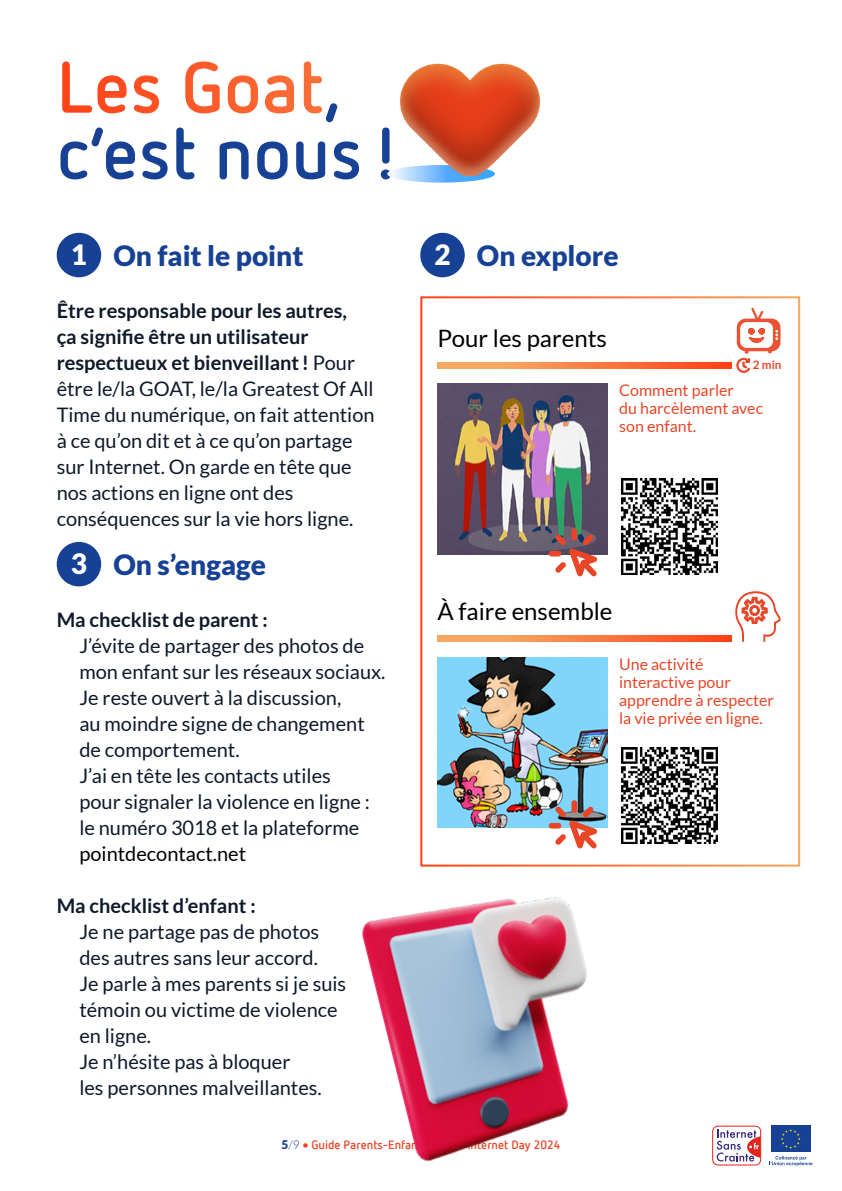
<style>
.page{position:relative;width:842px;height:1191px;background:#fff}
.page>*{position:absolute;margin:0;border:0;box-sizing:border-box;transform-origin:0 0}
.t1{font:700 72px/66px "ffnetto";color:#164194}
.t2{font:900 28px "Lato";color:#164194}
.t3{font:24px "Lato";color:#000}
.t4{font:20px/26px "Lato";color:#0e1929}
.t5{font:700 20px "Lato";color:#0e1929}
.t6{font:20px "Lato";color:#000}
.t7{font:16px/18px "Lato";color:#e84627}
.t8{font:700 12px "ffnetto";color:#e84627}
.t9{font:700 11.6px "Lato";color:#e84627}
.s1{color:#fff}
.s2{font-weight:700}
.s3{font-family:"Lato";font-weight:900;color:#164194}
.s4{font-family:"Lato";font-weight:300;color:#164194}
.s5{font-family:"Lato";font-weight:400}
</style>
<div class="page">
<svg style="left:810px;top:1125px;width:1px;height:27px"></svg>
<div style="left:771px;top:1125px;width:39px;height:27px;background:#164194"></div>
<svg style="left:781px;top:1129px;width:20px;height:19px"></svg>
<svg style="left:769px;top:1156px;width:43px;height:10px"></svg>
<svg style="left:712px;top:1125px;width:49px;height:40px"></svg>
<svg style="left:420px;top:296px;width:381px;height:571px"></svg>
<div style="left:57px;top:233px;width:44px;height:44px;background:#164194;border-radius:50%"></div>
<div style="left:57px;top:542px;width:44px;height:44px;background:#164194;border-radius:50%"></div>
<div style="left:420px;top:233px;width:45px;height:44px;background:#164194;border-radius:50%"></div>
<svg style="left:438px;top:362px;width:293px;height:6px;background:#f97e43"></svg>
<svg style="left:736px;top:308px;width:44px;height:65px"></svg>
<img style="left:438px;top:384px;width:170px;height:170px">
<svg style="left:437px;top:635px;width:294px;height:6px;background:#f97e43"></svg>
<svg style="left:735px;top:591px;width:46px;height:51px"></svg>
<img style="left:437px;top:657px;width:171px;height:170px">
<svg style="left:392px;top:176px;width:101px;height:7px"></svg>
<img style="left:392px;top:63px;width:149px;height:113px">
<div style="left:571px;top:800px;width:6px;height:12px;background:#e84627;border-radius:3px"></div>
<div style="left:549px;top:823px;width:12px;height:5px;background:#e84627;border-radius:3px"></div>
<svg style="left:555px;top:806px;width:42px;height:42px"></svg>
<div style="left:571px;top:528px;width:6px;height:12px;background:#e84627;border-radius:3px"></div>
<div style="left:549px;top:551px;width:12px;height:5px;background:#e84627;border-radius:3px"></div>
<svg style="left:555px;top:534px;width:42px;height:42px"></svg>
<img style="left:621px;top:478px;width:97px;height:96px">
<img style="left:621px;top:747px;width:97px;height:96px">
<img style="left:361px;top:852px;width:282px;height:310px">
<h1 class="t1" style="left:57px;top:51px;width:345px"><span class="s1">Les Goat</span>, c’est nous !</h1>
<h2 class="t2" style="left:71px;top:239px;width:234px"><span class="s1">1</span> On fait le point</h2>
<p class="t4" style="left:57px;top:298px;width:319px"><span class="s2">Être responsable pour les autres,<br>ça signifie être un utilisateur respectueux et bienveillant!</span> Pour être le/la GOAT, le/la Greatest Of All Time du numérique, on fait attention à ce qu’on dit et à ce qu’on partage sur Internet. On garde en tête que nos actions en ligne ont des conséquences sur la vie hors ligne.</p>
<h2 class="t2" style="left:71px;top:548px;width:197px"><span class="s1">3</span> On s’engage</h2>
<p class="t5" style="left:57px;top:608px;width:213px">Ma checklist de parent :</p>
<p class="t4" style="left:79px;top:632px;width:308px">J’évite de partager des photos de mon enfant sur les réseaux sociaux.<br>Je reste ouvert à la discussion,<br>au moindre signe de changement de comportement.<br>J’ai en tête les contacts utiles<br>pour signaler la violence en ligne : le numéro 3018 et la plateforme</p>
<p class="t6" style="left:79px;top:842px;width:168px">pointdecontact.net</p>
<p class="t5" style="left:57px;top:894px;width:200px">Ma checklist d’enfant :</p>
<p class="t4" style="left:79px;top:918px;width:268px">Je ne partage pas de photos des autres sans leur accord.<br>Je parle à mes parents si je suis témoin ou victime de violence en ligne.<br>Je n’hésite pas à bloquer<br>les personnes malveillantes.</p>
<h2 class="t2" style="left:434px;top:239px;width:186px"><span class="s1">2</span> On explore</h2>
<p class="t3" style="left:438px;top:325px;width:171px">Pour les parents</p>
<p class="t9" style="left:753px;top:358px;width:30px">2 min</p>
<p class="t7" style="left:619px;top:381px;width:145px">Comment parler<br>du harcèlement avec son enfant.</p>
<p class="t3" style="left:437px;top:598px;width:176px">À faire ensemble</p>
<p class="t7" style="left:619px;top:654px;width:156px">Une activité interactive pour apprendre à respecter la vie privée en ligne.</p>
<p class="t8" style="left:282px;top:1136px;width:280px"><span class="s3">5</span><span class="s4">/9</span> <span class="s5">•</span> Guide Parents-Enfants | Safer Internet Day 2024</p>
</div>
